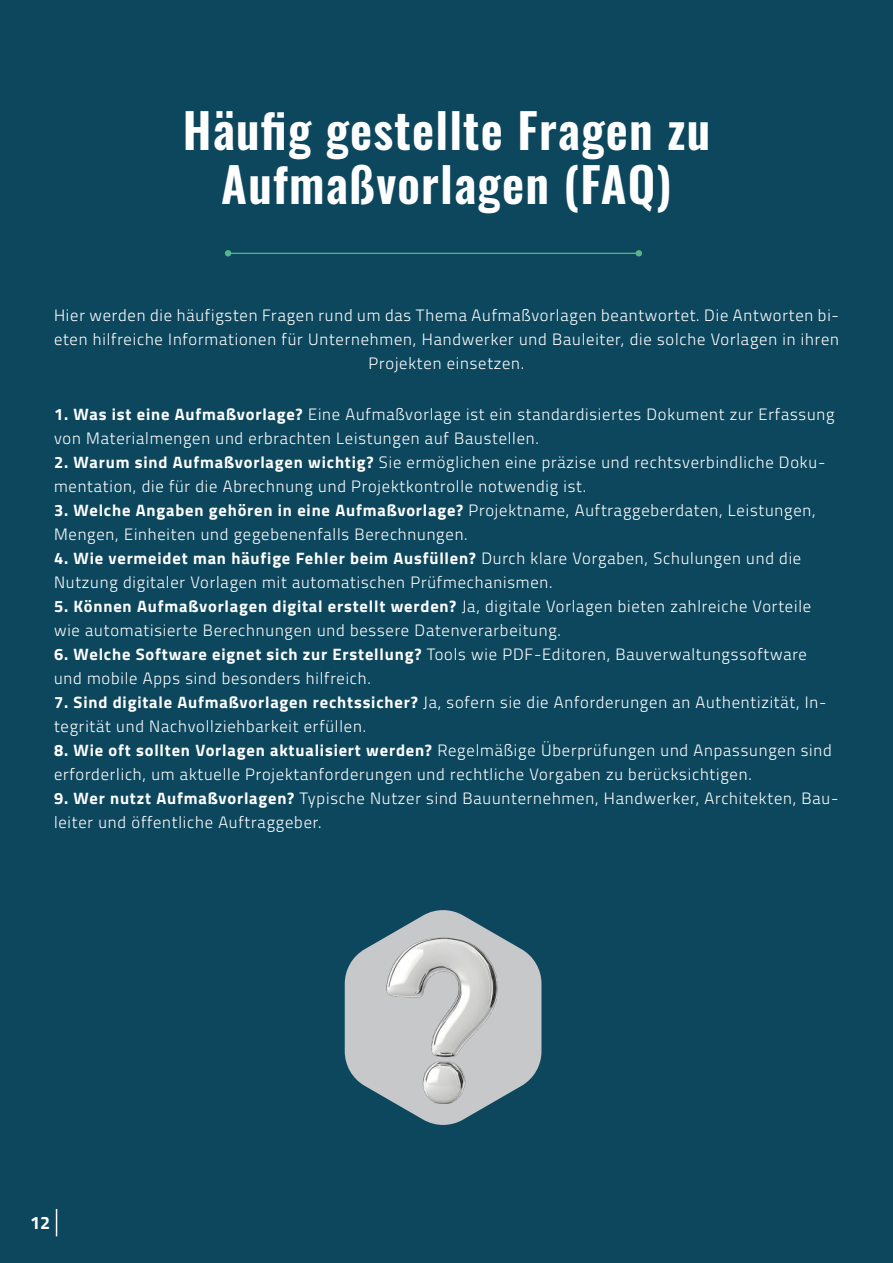
<style>
.page{position:relative;width:893px;height:1263px;background:#0d475e}
.page>*{position:absolute;margin:0;border:0;box-sizing:border-box;transform-origin:0 0}
.t1{font:600 48px/54px "Oswald";letter-spacing:.025em;color:#fff;text-align:center}
.t2{font:700 18px "Titillium Web";color:#fff}
.t3{font:300 16.5px/24px "Titillium Web";letter-spacing:.05em;color:#fff}
.s1{font-weight:700}
</style>
<div class="page">
<svg style="left:225px;top:250px;width:417px;height:7px"></svg>
<img style="left:345px;top:910px;width:196px;height:215px">
<svg style="left:56px;top:1209px;width:1px;height:27px"></svg>
<h1 class="t1" style="left:183px;top:108px;width:529px">Häufig gestellte Fragen zu<br>Aufmaßvorlagen (FAQ)</h1>
<p class="t3" style="left:54px;top:303px;width:786px;text-align:center">Hier werden die häufigsten Fragen rund um das Thema Aufmaßvorlagen beantwortet. Die Antworten bi&shy;eten hilfreiche Informationen für Unternehmen, Handwerker und Bauleiter, die solche Vorlagen in ihren<br>Projekten einsetzen.</p>
<p class="t3" style="left:54px;top:402px;width:782px"><span class="s1">1. Was ist eine Aufmaßvorlage?</span> Eine Aufmaßvorlage ist ein standardisiertes Dokument zur Erfassung von Materialmengen und erbrachten Leistungen auf Baustellen.</p>
<p class="t3" style="left:54px;top:450px;width:773px"><span class="s1">2. Warum sind Aufmaßvorlagen wichtig?</span> Sie ermöglichen eine präzise und rechtsverbindliche Doku&shy;mentation, die für die Abrechnung und Projektkontrolle notwendig ist.</p>
<p class="t3" style="left:54px;top:498px;width:763px"><span class="s1">3. Welche Angaben gehören in eine Aufmaßvorlage?</span> Projektname, Auftraggeberdaten, Leistungen,<br>Mengen, Einheiten und gegebenenfalls Berechnungen.</p>
<p class="t3" style="left:54px;top:546px;width:749px"><span class="s1">4. Wie vermeidet man häufige Fehler beim Ausfüllen?</span> Durch klare Vorgaben, Schulungen und die<br>Nutzung digitaler Vorlagen mit automatischen Prüfmechanismen.</p>
<p class="t3" style="left:54px;top:594px;width:759px"><span class="s1">5. Können Aufmaßvorlagen digital erstellt werden?</span> Ja, digitale Vorlagen bieten zahlreiche Vorteile wie automatisierte Berechnungen und bessere Datenverarbeitung.</p>
<p class="t3" style="left:54px;top:642px;width:754px"><span class="s1">6. Welche Software eignet sich zur Erstellung?</span> Tools wie PDF-Editoren, Bauverwaltungssoftware und mobile Apps sind besonders hilfreich.</p>
<p class="t3" style="left:54px;top:690px;width:774px"><span class="s1">7. Sind digitale Aufmaßvorlagen rechtssicher?</span> Ja, sofern sie die Anforderungen an Authentizität, In&shy;tegrität und Nachvollziehbarkeit erfüllen.</p>
<p class="t3" style="left:54px;top:738px;width:779px"><span class="s1">8. Wie oft sollten Vorlagen aktualisiert werden?</span> Regelmäßige Überprüfungen und Anpassungen sind erforderlich, um aktuelle Projektanforderungen und rechtliche Vorgaben zu berücksichtigen.</p>
<p class="t3" style="left:54px;top:786px;width:786px"><span class="s1">9. Wer nutzt Aufmaßvorlagen?</span> Typische Nutzer sind Bauunternehmen, Handwerker, Architekten, Bau&shy;leiter und öffentliche Auftraggeber.</p>
<p class="t2" style="left:30px;top:1216px;width:22px">12</p>
</div>
